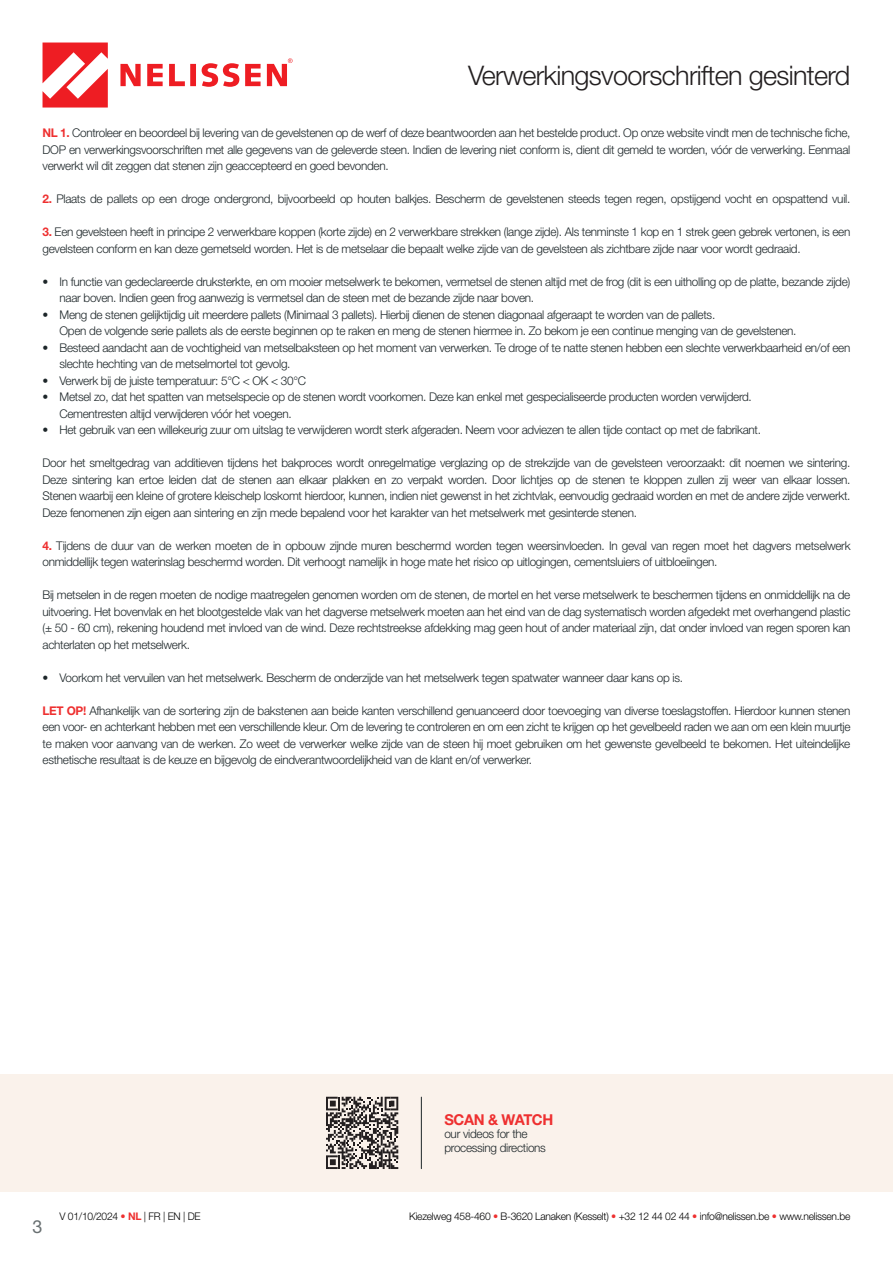
<style>
.page{position:relative;width:893px;height:1263px;background:#fff}
.page>*{position:absolute;margin:0;border:0;box-sizing:border-box;transform-origin:0 0}
.Titel_-_Baksteen_24pt{font:300 27px "Helvetica Neue LT Pro";letter-spacing:-.025em;color:#231f20}
.t1{font:18px "Helvetica Neue LT Pro";color:#686f71}
.Tekst_-_Tekst_7pt{font:700 15px "Helvetica Neue LT Pro";letter-spacing:-.025em;color:#ee3030}
.Tekst_-_Tekst_7pt-2{font:300 12px/16.5px "Helvetica Neue LT Pro";letter-spacing:-.025em;color:#1d2629;text-align:justify}
.t2{font:300 10.5px "Helvetica Neue LT Pro";letter-spacing:-.025em;color:#000001}
.s1{font-weight:700;color:#ee3030}
.s2{color:#ee3030}
</style>
<div class="page">
<svg style="left:43px;top:43px;width:65px;height:65px"></svg>
<div style="left:190px;top:64px;width:6px;height:22px;background:#ee1d23"></div>
<svg style="left:120px;top:64px;width:21px;height:22px"></svg>
<svg style="left:169px;top:64px;width:16px;height:22px"></svg>
<svg style="left:202px;top:63px;width:37px;height:24px"></svg>
<svg style="left:245px;top:64px;width:16px;height:22px"></svg>
<svg style="left:147px;top:64px;width:16px;height:22px"></svg>
<svg style="left:267px;top:58px;width:26px;height:28px"></svg>
<div style="left:0;top:1074px;width:893px;height:118px;background:#faf2eb"></div>
<hr style="left:421px;top:1097px;width:1px;height:72px;background:#1d2629">
<svg style="left:326px;top:1097px;width:72px;height:72px"></svg>
<p class="Titel_-_Baksteen_24pt" style="left:468px;top:59px;width:384px">Verwerkingsvoorschriften gesinterd</p>
<p class="Tekst_-_Tekst_7pt-2" style="left:43px;top:125px;width:809px"><span class="s1">NL 1.</span> Controleer en beoordeel bij levering van de gevelstenen op de werf of deze beantwoorden aan het bestelde product. Op onze website vindt men de technische fiche, DOP en verwerkingsvoorschriften met alle gegevens van de geleverde steen. Indien de levering niet conform is, dient dit gemeld te worden, vóór de verwerking. Eenmaal verwerkt wil dit zeggen dat stenen zijn geaccepteerd en goed bevonden.</p>
<p class="Tekst_-_Tekst_7pt-2" style="left:43px;top:191px;width:809px"><span class="s1">2.</span> Plaats de pallets op een droge ondergrond, bijvoorbeeld op houten balkjes. Bescherm de gevelstenen steeds tegen regen, opstijgend vocht en opspattend vuil.</p>
<p class="Tekst_-_Tekst_7pt-2" style="left:43px;top:224px;width:809px"><span class="s1">3.</span> Een gevelsteen heeft in principe 2 verwerkbare koppen (korte zijde) en 2 verwerkbare strekken (lange zijde). Als tenminste 1 kop en 1 strek geen gebrek vertonen, is een gevelsteen conform en kan deze gemetseld worden. Het is de metselaar die bepaalt welke zijde van de gevelsteen als zichtbare zijde naar voor wordt gedraaid.</p>
<p class="Tekst_-_Tekst_7pt-2" style="left:60px;top:273px;width:792px;text-indent:-17px">• In functie van gedeclareerde druksterkte, en om mooier metselwerk te bekomen, vermetsel de stenen altijd met de frog (dit is een uitholling op de platte, bezande zijde) naar boven. Indien geen frog aanwezig is vermetsel dan de steen met de bezande zijde naar boven.</p>
<p class="Tekst_-_Tekst_7pt-2" style="left:43px;top:306px;width:674px">• Meng de stenen gelijktijdig uit meerdere pallets (Minimaal 3 pallets). Hierbij dienen de stenen diagonaal afgeraapt te worden van de pallets.</p>
<p class="Tekst_-_Tekst_7pt-2" style="left:60px;top:323px;width:738px">Open de volgende serie pallets als de eerste beginnen op te raken en meng de stenen hiermee in. Zo bekom je een continue menging van de gevelstenen.</p>
<p class="Tekst_-_Tekst_7pt-2" style="left:60px;top:339px;width:792px;text-indent:-17px">• Besteed aandacht aan de vochtigheid van metselbaksteen op het moment van verwerken. Te droge of te natte stenen hebben een slechte verwerkbaarheid en/of een slechte hechting van de metselmortel tot gevolg.</p>
<p class="Tekst_-_Tekst_7pt-2" style="left:43px;top:372px;width:265px">• Verwerk bij de juiste temperatuur: 5°C &lt; OK &lt; 30°C</p>
<p class="Tekst_-_Tekst_7pt-2" style="left:43px;top:389px;width:711px">• Metsel zo, dat het spatten van metselspecie op de stenen wordt voorkomen. Deze kan enkel met gespecialiseerde producten worden verwijderd.</p>
<p class="Tekst_-_Tekst_7pt-2" style="left:60px;top:405px;width:234px">Cementresten altijd verwijderen vóór het voegen.</p>
<p class="Tekst_-_Tekst_7pt-2" style="left:43px;top:422px;width:720px">• Het gebruik van een willekeurig zuur om uitslag te verwijderen wordt sterk afgeraden. Neem voor adviezen te allen tijde contact op met de fabrikant.</p>
<p class="Tekst_-_Tekst_7pt-2" style="left:43px;top:455px;width:809px">Door het smeltgedrag van additieven tijdens het bakproces wordt onregelmatige verglazing op de strekzijde van de gevelsteen veroorzaakt: dit noemen we sintering.<br>Deze sintering kan ertoe leiden dat de stenen aan elkaar plakken en zo verpakt worden. Door lichtjes op de stenen te kloppen zullen zij weer van elkaar lossen.<br>Stenen waarbij een kleine of grotere kleischelp loskomt hierdoor, kunnen, indien niet gewenst in het zichtvlak, eenvoudig gedraaid worden en met de andere zijde verwerkt.<br>Deze fenomenen zijn eigen aan sintering en zijn mede bepalend voor het karakter van het metselwerk met gesinterde stenen.</p>
<p class="Tekst_-_Tekst_7pt-2" style="left:43px;top:537px;width:809px"><span class="s1">4.</span> Tijdens de duur van de werken moeten de in opbouw zijnde muren beschermd worden tegen weersinvloeden. In geval van regen moet het dagvers metselwerk onmiddellijk tegen waterinslag beschermd worden. Dit verhoogt namelijk in hoge mate het risico op uitlogingen, cementsluiers of uitbloeiingen.</p>
<p class="Tekst_-_Tekst_7pt-2" style="left:43px;top:587px;width:809px">Bij metselen in de regen moeten de nodige maatregelen genomen worden om de stenen, de mortel en het verse metselwerk te beschermen tijdens en onmiddellijk na de uitvoering. Het bovenvlak en het blootgestelde vlak van het dagverse metselwerk moeten aan het eind van de dag systematisch worden afgedekt met overhangend plastic (± 50 - 60 cm), rekening houdend met invloed van de wind. Deze rechtstreekse afdekking mag geen hout of ander materiaal zijn, dat onder invloed van regen sporen kan achterlaten op het metselwerk.</p>
<p class="Tekst_-_Tekst_7pt-2" style="left:43px;top:669px;width:642px">• Voorkom het vervuilen van het metselwerk. Bescherm de onderzijde van het metselwerk tegen spatwater wanneer daar kans op is.</p>
<p class="Tekst_-_Tekst_7pt-2" style="left:43px;top:702px;width:810px"><span class="s1">LET OP!</span> Afhankelijk van de sortering zijn de bakstenen aan beide kanten verschillend genuanceerd door toevoeging van diverse toeslagstoffen. Hierdoor kunnen stenen een voor- en achterkant hebben met een verschillende kleur. Om de levering te controleren en om een zicht te krijgen op het gevelbeeld raden we aan om een klein muurtje te maken voor aanvang van de werken. Zo weet de verwerker welke zijde van de steen hij moet gebruiken om het gewenste gevelbeeld te bekomen. Het uiteindelijke esthetische resultaat is de keuze en bijgevolg de eindverantwoordelijkheid van de klant en/of verwerker.</p>
<p class="Tekst_-_Tekst_7pt" style="left:444px;top:1110px;width:110px">SCAN &amp; WATCH</p>
<p class="Tekst_-_Tekst_7pt-2" style="left:444px;top:1125px;width:85px">our videos for the</p>
<p class="Tekst_-_Tekst_7pt-2" style="left:444px;top:1139px;width:103px">processing directions</p>
<p class="t1" style="left:33px;top:1216px;width:12px">3</p>
<p class="t2" style="left:60px;top:1210px;width:143px">V 01/10/2024 <span class="s1">• NL</span> | FR | EN | DE</p>
<p class="t2" style="left:409px;top:1210px;width:443px">Kiezelweg 458-460 <span class="s2">•</span> B-3620 Lanaken (Kesselt) <span class="s2">•</span> +32 12 44 02 44 <span class="s2">•</span> info@nelissen.be <span class="s2">•</span> www.nelissen.be</p>
</div>
